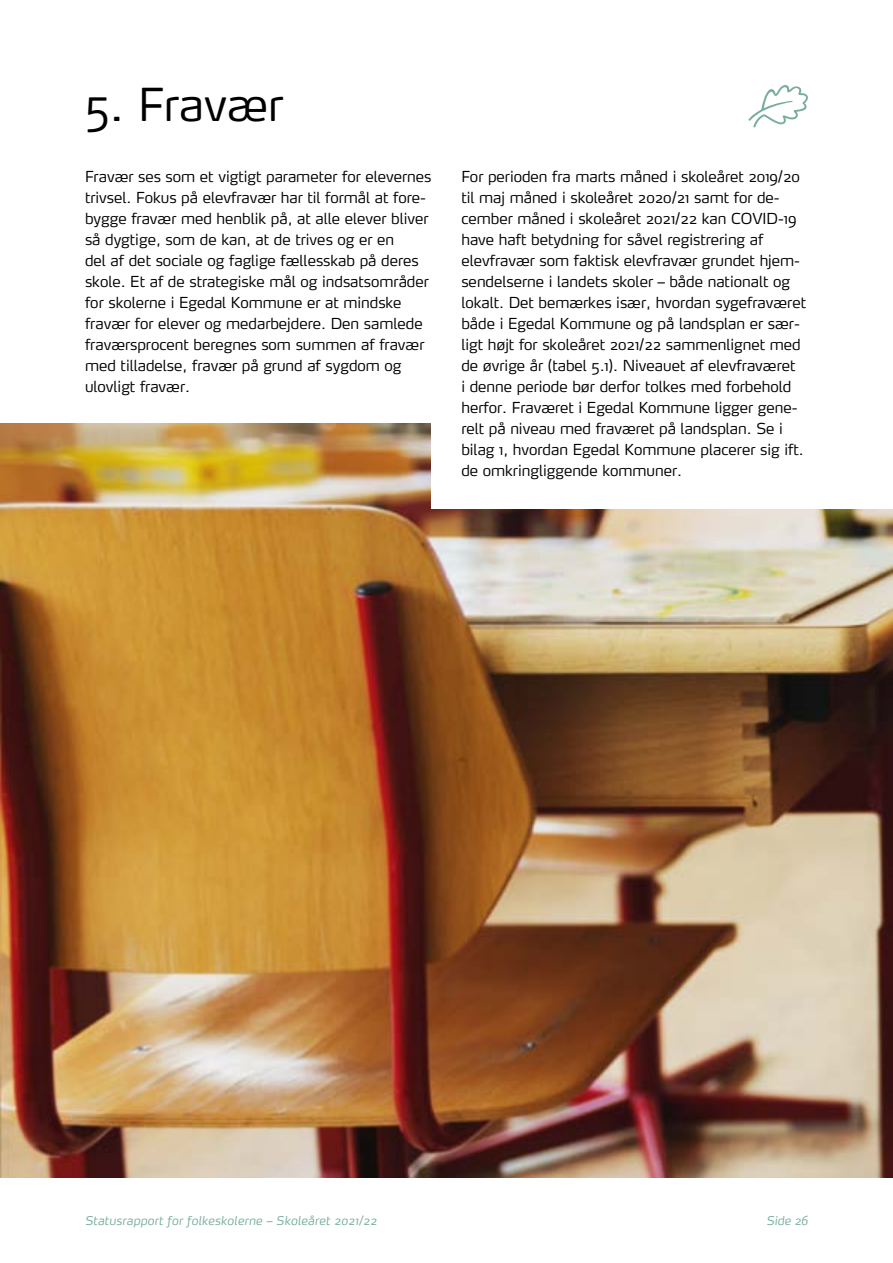
<style>
.page{position:relative;width:893px;height:1263px;background:#fff}
.page>*{position:absolute;margin:0;border:0;box-sizing:border-box;transform-origin:0 0}
.t1{font:300 45px "Max";color:#000}
.t2{font:300 15px/21px "Max";color:#000}
.t3{font:italic 300 12px "Max";letter-spacing:.02em;color:#78ad9d}
</style>
<div class="page">
<img style="left:0;top:423px;width:893px;height:755px">
<div style="left:432px;top:370px;width:461px;height:138px;background:#fff"></div>
<svg style="left:748px;top:85px;width:60px;height:43px"></svg>
<h1 class="t1" style="left:85px;top:76px;width:200px">5. Fravær</h1>
<p class="t2" style="left:85px;top:166px;width:348px">Fravær ses som et vigtigt parameter for elevernes trivsel. Fokus på elevfravær har til formål at fore&shy;bygge fravær med henblik på, at alle elever bliver så dygtige, som de kan, at de trives og er en<br>del af det sociale og faglige fællesskab på deres skole. Et af de strategiske mål og indsatsområder for skolerne i Egedal Kommune er at mindske fravær for elever og medarbejdere. Den samlede fraværsprocent beregnes som summen af fravær med tilladelse, fravær på grund af sygdom og ulovligt fravær.</p>
<p class="t2" style="left:461px;top:166px;width:346px">For perioden fra marts måned i skoleåret 2019/20 til maj måned i skoleåret 2020/21 samt for de&shy;cember måned i skoleåret 2021/22 kan COVID-19 have haft betydning for såvel registrering af elevfravær som faktisk elevfravær grundet hjem&shy;sendelserne i landets skoler – både nationalt og lokalt. Det bemærkes især, hvordan sygefraværet både i Egedal Kommune og på landsplan er sær&shy;ligt højt for skoleåret 2021/22 sammenlignet med de øvrige år (tabel 5.1). Niveauet af elevfraværet<br>i denne periode bør derfor tolkes med forbehold herfor. Fraværet i Egedal Kommune ligger gene&shy;relt på niveau med fraværet på landsplan. Se i bilag 1, hvordan Egedal Kommune placerer sig ift. de omkringliggende kommuner.</p>
<p class="t3" style="left:85px;top:1213px;width:293px">Statusrapport for folkeskolerne – Skoleåret 2021/22</p>
<p class="t3" style="left:767px;top:1213px;width:43px">Side 26</p>
</div>
